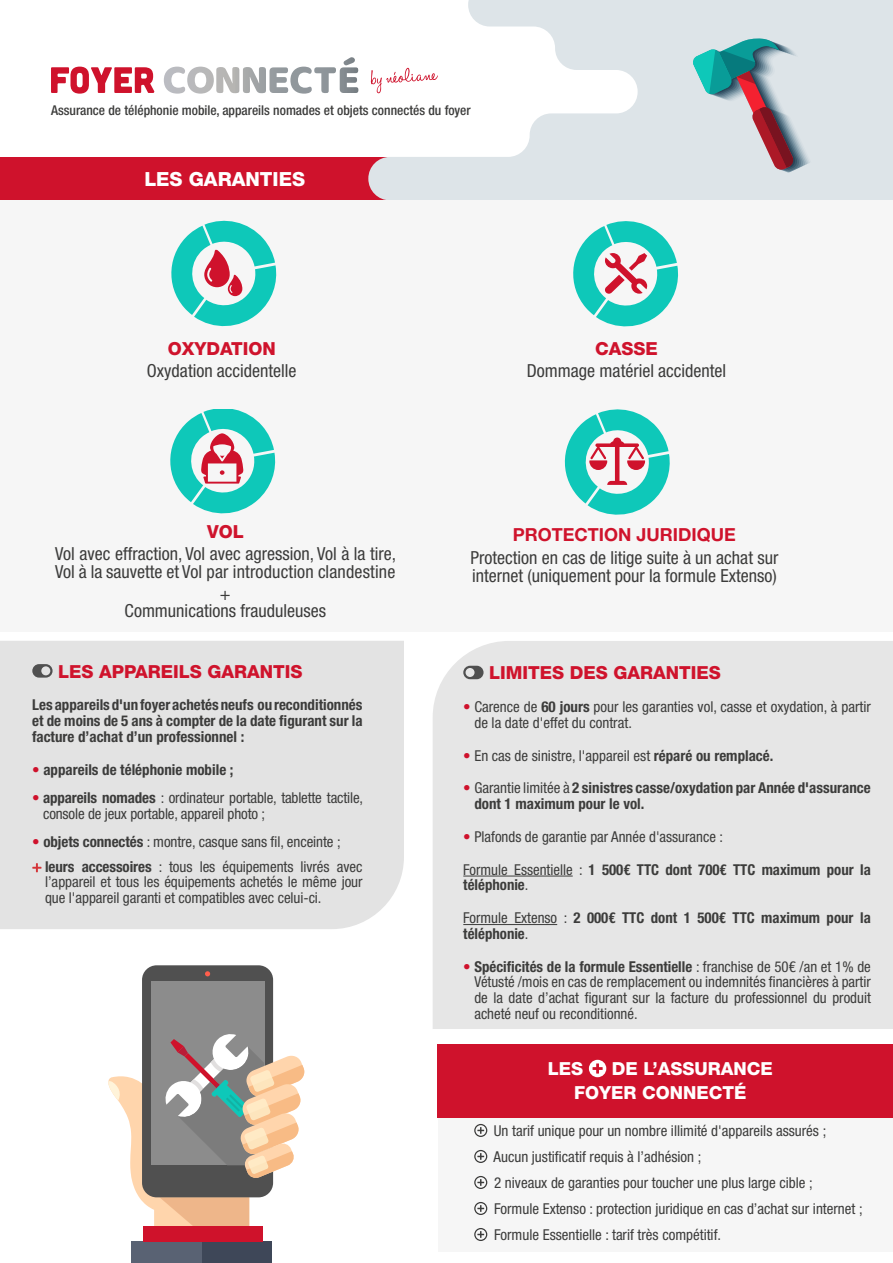
<style>
.page{position:relative;width:893px;height:1263px;background:#fff}
.page>*{position:absolute;margin:0;border:0;box-sizing:border-box;transform-origin:0 0}
.t1{font:800 19.5px "Helvetica Neue LT Std";color:#fff}
.t2{font:condensed 18px/18px "Helvetica Neue LT Std";color:#3c3c3b}
.t3{font:800 18px "Helvetica Neue LT Std";color:#cf132c}
.t4{font:800 18px/23.7px "Helvetica Neue LT Std";color:#fff}
.t5{font:700 18px "Helvetica Neue LT Std";color:#cf132c}
.t6{font:condensed 15px/15.8px "Helvetica Neue LT Std";color:#3c3c3b}
.t7{font:700 condensed 15px/15.8px "Helvetica Neue LT Std";color:#3c3c3b}
.t8{font:500 condensed 13.5px "Helvetica Neue LT Std";color:#3c3c3b}
.s1{font-weight:400;color:#cf122c}
.s2{color:#cf122c}
.s3{font-weight:700}
.s4{font-weight:400}
</style>
<div class="page">
<div style="left:0;top:157px;width:471px;height:43px;background:#cf122c"></div>
<svg style="left:368px;top:0;width:525px;height:200px;fill:#dde4e8"></svg>
<svg style="left:371px;top:68px;width:67px;height:25px"></svg>
<svg style="left:164px;top:57px;width:191px;height:37px"></svg>
<svg style="left:51px;top:67px;width:104px;height:27px"></svg>
<div style="left:0;top:200px;width:893px;height:431px;background:#f6f6f6"></div>
<svg style="left:171px;top:221px;width:105px;height:105px"></svg>
<svg style="left:170px;top:409px;width:105px;height:104px"></svg>
<svg style="left:573px;top:221px;width:105px;height:105px"></svg>
<svg style="left:565px;top:409px;width:105px;height:106px"></svg>
<div style="left:439px;top:1118px;width:454px;height:133px;background:#f6f6f6"></div>
<div style="left:438px;top:1044px;width:455px;height:73px;background:#cf122c"></div>
<svg style="left:589px;top:1060px;width:17px;height:17px"></svg>
<svg style="left:474px;top:1124px;width:13px;height:13px"></svg>
<svg style="left:474px;top:1150px;width:13px;height:13px"></svg>
<svg style="left:474px;top:1176px;width:13px;height:13px"></svg>
<svg style="left:474px;top:1202px;width:13px;height:13px"></svg>
<svg style="left:474px;top:1228px;width:13px;height:13px"></svg>
<div style="left:0;top:641px;width:404px;height:288px;background:#e3e3e3"></div>
<div style="left:433px;top:641px;width:460px;height:388px;background:#e6e6e6"></div>
<div style="left:132px;top:1241px;width:140px;height:22px;background:#596273"></div>
<div style="left:203px;top:1241px;width:69px;height:22px;background:#3e4758"></div>
<div style="left:142px;top:965px;width:131px;height:232px;background:#505050;border-radius:15px"></div>
<div style="left:151px;top:981px;width:113px;height:184px;background:#8c8c8c"></div>
<svg style="left:205px;top:971px;width:5px;height:5px"></svg>
<svg style="left:108px;top:1033px;width:196px;height:218px"></svg>
<svg style="left:692px;top:38px;width:123px;height:141px;background:#aeb9be"></svg>
<svg style="left:32px;top:664px;width:21px;height:14px"></svg>
<svg style="left:32px;top:863px;width:10px;height:9px"></svg>
<hr style="left:463px;top:876px;width:110px;height:1px;background:#3c3c3b">
<hr style="left:463px;top:924px;width:94px;height:1px;background:#3c3c3b">
<svg style="left:463px;top:666px;width:21px;height:13px"></svg>
<p class="t8" style="left:51px;top:102px;width:421px">Assurance de téléphonie mobile, appareils nomades et objets connectés du foyer</p>
<h1 class="t1" style="left:144px;top:167px;width:162px">LES GARANTIES</h1>
<p class="t3" style="left:168px;top:338px;width:110px">OXYDATION</p>
<p class="t2" style="left:147px;top:362px;width:151px">Oxydation accidentelle</p>
<p class="t3" style="left:207px;top:521px;width:38px">VOL</p>
<p class="t2" style="left:55px;top:545px;width:342px">Vol avec effraction, Vol avec agression, Vol à la tire,<br>Vol à la sauvette et Vol par introduction clandestine</p>
<p class="t2" style="left:125px;top:586px;width:203px;line-height:16.2px;text-align:center">+<br>Communications frauduleuses</p>
<p class="t3" style="left:58px;top:660px;width:246px">LES APPAREILS GARANTIS</p>
<p class="t7" style="left:32px;top:697px;width:332px;text-align:justify">Les appareils d'un foyer achetés neufs ou reconditionnés et de moins de 5 ans à compter de la date figurant sur la facture d’achat d’un professionnel :</p>
<p class="t7" style="left:32px;top:761px;width:203px"><span class="s1">•</span> appareils de téléphonie mobile ;</p>
<p class="t6" style="left:43px;top:790px;width:321px;text-indent:-11px"><span class="s2">•</span> <span class="s3">appareils nomades</span> : ordinateur portable, tablette tactile, console de jeux portable, appareil photo ;</p>
<p class="t6" style="left:45px;top:830px;width:319px;line-height:24.3px;text-indent:-13px"><span class="s2">•</span> <span class="s3">objets connectés</span> : montre, casque sans fil, enceinte ; <span class="s3">leurs accessoires</span> : tous les équipements livrés avec</p>
<p class="t6" style="left:45px;top:874px;width:319px">l’appareil et tous les équipements achetés le même jour que l'appareil garanti et compatibles avec celui-ci.</p>
<p class="t3" style="left:595px;top:338px;width:64px">CASSE</p>
<p class="t2" style="left:527px;top:362px;width:201px">Dommage matériel accidentel</p>
<p class="t5" style="left:513px;top:524px;width:224px">PROTECTION JURIDIQUE</p>
<p class="t2" style="left:470px;top:548px;width:309px">Protection en cas de litige suite à un achat sur internet (uniquement pour la formule Extenso)</p>
<p class="t3" style="left:489px;top:662px;width:233px">LIMITES DES GARANTIES</p>
<p class="t6" style="left:474px;top:699px;width:398px;text-indent:-11px"><span class="s2">•</span> Carence de <span class="s3">60 jours</span> pour les garanties vol, casse et oxydation, à partir de la date d'effet du contrat.</p>
<p class="t6" style="left:463px;top:747px;width:312px"><span class="s2">•</span> En cas de sinistre, l'appareil est <span class="s3">réparé ou remplacé.</span></p>
<p class="t7" style="left:474px;top:780px;width:398px;text-indent:-11px"><span class="s1">•</span> <span class="s4">Garantie limitée à</span> 2 sinistres casse/oxydation par Année d'assurance dont 1 maximum pour le vol.</p>
<p class="t6" style="left:463px;top:820px;width:409px;line-height:32.7px"><span class="s2">•</span> Plafonds de garantie par Année d'assurance :<br>Formule Essentielle : <span class="s3">1 500€ TTC dont 700€ TTC maximum pour la</span></p>
<p class="t7" style="left:463px;top:868px;width:409px;line-height:32.7px">téléphonie<span class="s4">.<br>Formule Extenso :</span> 2 000€ TTC dont 1 500€ TTC maximum pour la</p>
<p class="t7" style="left:463px;top:925px;width:67px">téléphonie<span class="s4">.</span></p>
<p class="t6" style="left:474px;top:958px;width:398px;text-align:justify;text-indent:-11px"><span class="s2">•</span> <span class="s3">Spécificités de la formule Essentielle</span> : franchise de 50€ /an et 1% de Vétusté /mois en cas de remplacement ou indemnités financières à partir de la date d’achat figurant sur la facture du professionnel du produit acheté neuf ou reconditionné.</p>
<p class="t4" style="left:574px;top:1057px;width:200px;text-indent:38px">DE L’ASSURANCE<br>FOYER CONNECTÉ</p>
<p class="t6" style="left:494px;top:1117px;width:370px;line-height:26px">Un tarif unique pour un nombre illimité d'appareils assurés ; Aucun justificatif requis à l’adhésion ;<br>2 niveaux de garanties pour toucher une plus large cible ;<br>Formule Extenso : protection juridique en cas d’achat sur internet ; Formule Essentielle : tarif très compétitif.</p>
<p class="t4" style="left:548px;top:1057px;width:37px">LES</p>
</div>
